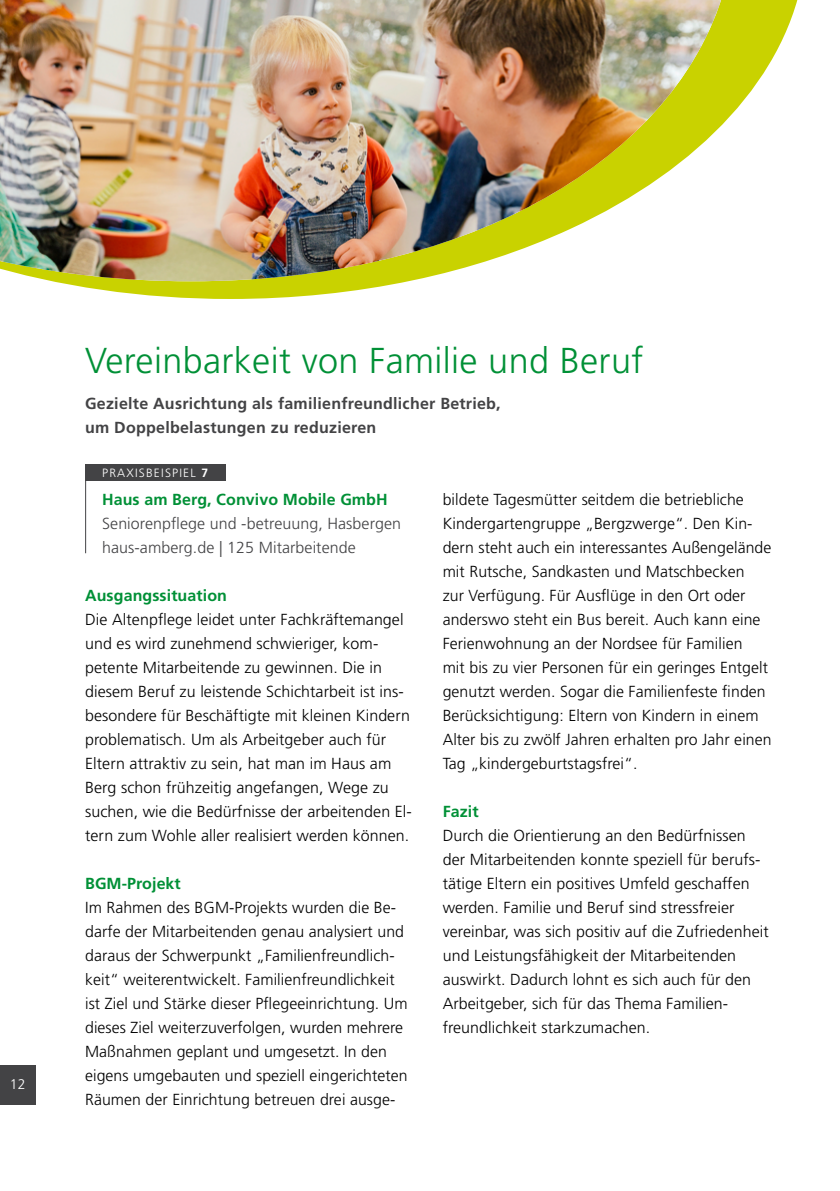
<style>
.page{position:relative;width:840px;height:1191px;background:#fff}
.page>*{position:absolute;margin:0;border:0;box-sizing:border-box;transform-origin:0 0}
.t1{font:300 36px "Frutiger LT Pro";letter-spacing:.01em;color:#009036}
.t2{font:300 16px/24px "Frutiger LT Pro";letter-spacing:.005em;color:#000}
.t3{font:700 16px/24px "Frutiger LT Pro";letter-spacing:.015em;color:#434345}
.t4{font:300 16px/24px "Frutiger LT Pro";letter-spacing:.005em;color:#434345}
.t5{font:700 16px "Frutiger LT Pro";letter-spacing:.005em;color:#009036}
.t6{font:300 14px "Frutiger LT Pro";color:#fff}
.t7{font:300 12px "Frutiger LT Pro";letter-spacing:.1em;color:#fff}
.s1{font-weight:700}
</style>
<div class="page">
<div style="left:0;top:1065px;width:35px;height:39px;background:#434345"></div>
<div style="left:85px;top:464px;width:140px;height:17px;background:#434345"></div>
<hr style="left:85px;top:477px;width:1px;height:76px;background:#434345">
<svg style="left:51px;top:0;width:747px;height:299px"></svg>
<img style="left:0;top:0;width:720px;height:281px">
<p class="t6" style="left:10px;top:1075px;width:17px">12</p>
<h1 class="t1" style="left:85px;top:340px;width:559px">Vereinbarkeit von Familie und Beruf</h1>
<p class="t3" style="left:85px;top:392px;width:417px">Gezielte Ausrichtung als familienfreundlicher Betrieb, um Doppelbelastungen zu reduzieren</p>
<p class="t7" style="left:102px;top:466px;width:108px">PRAXISBEISPIEL <span class="s1">7</span></p>
<p class="t5" style="left:102px;top:490px;width:287px">Haus am Berg, Convivo Mobile GmbH</p>
<p class="t4" style="left:102px;top:512px;width:300px">Seniorenpflege und -betreuung, Hasbergen haus-amberg.de | 125 Mitarbeitende</p>
<p class="t5" style="left:85px;top:586px;width:143px">Ausgangssituation</p>
<p class="t2" style="left:85px;top:608px;width:328px">Die Altenpflege leidet unter Fachkräftemangel und es wird zunehmend schwieriger, kom&shy;petente Mitarbeitende zu gewinnen. Die in diesem Beruf zu leistende Schichtarbeit ist ins&shy;besondere für Beschäftigte mit kleinen Kindern problematisch. Um als Arbeitgeber auch für Eltern attraktiv zu sein, hat man im Haus am Berg schon frühzeitig angefangen, Wege zu suchen, wie die Bedürfnisse der arbeitenden El&shy;tern zum Wohle aller realisiert werden können.</p>
<p class="t5" style="left:85px;top:874px;width:97px">BGM-Projekt</p>
<p class="t2" style="left:85px;top:896px;width:324px">Im Rahmen des BGM-Projekts wurden die Be&shy;darfe der Mitarbeitenden genau analysiert und daraus der Schwerpunkt „Familienfreundlich&shy;keit“ weiterentwickelt. Familienfreundlichkeit ist Ziel und Stärke dieser Pflegeeinrichtung. Um dieses Ziel weiterzuverfolgen, wurden mehrere Maßnahmen geplant und umgesetzt. In den eigens umgebauten und speziell eingerichteten Räumen der Einrichtung betreuen drei ausge-</p>
<p class="t2" style="left:442px;top:488px;width:330px">bildete Tagesmütter seitdem die betriebliche Kindergartengruppe „Bergzwerge“. Den Kin&shy;dern steht auch ein interessantes Außengelände mit Rutsche, Sandkasten und Matschbecken<br>zur Verfügung. Für Ausflüge in den Ort oder anderswo steht ein Bus bereit. Auch kann eine Ferienwohnung an der Nordsee für Familien<br>mit bis zu vier Personen für ein geringes Entgelt genutzt werden. Sogar die Familienfeste finden Berücksichtigung: Eltern von Kindern in einem Alter bis zu zwölf Jahren erhalten pro Jahr einen Tag „kindergeburtstagsfrei“.</p>
<p class="t5" style="left:442px;top:802px;width:37px">Fazit</p>
<p class="t2" style="left:442px;top:824px;width:327px">Durch die Orientierung an den Bedürfnissen der Mitarbeitenden konnte speziell für berufs&shy;tätige Eltern ein positives Umfeld geschaffen werden. Familie und Beruf sind stressfreier vereinbar, was sich positiv auf die Zufriedenheit und Leistungsfähigkeit der Mitarbeitenden auswirkt. Dadurch lohnt es sich auch für den Arbeitgeber, sich für das Thema Familien&shy;freundlichkeit starkzumachen.</p>
</div>
